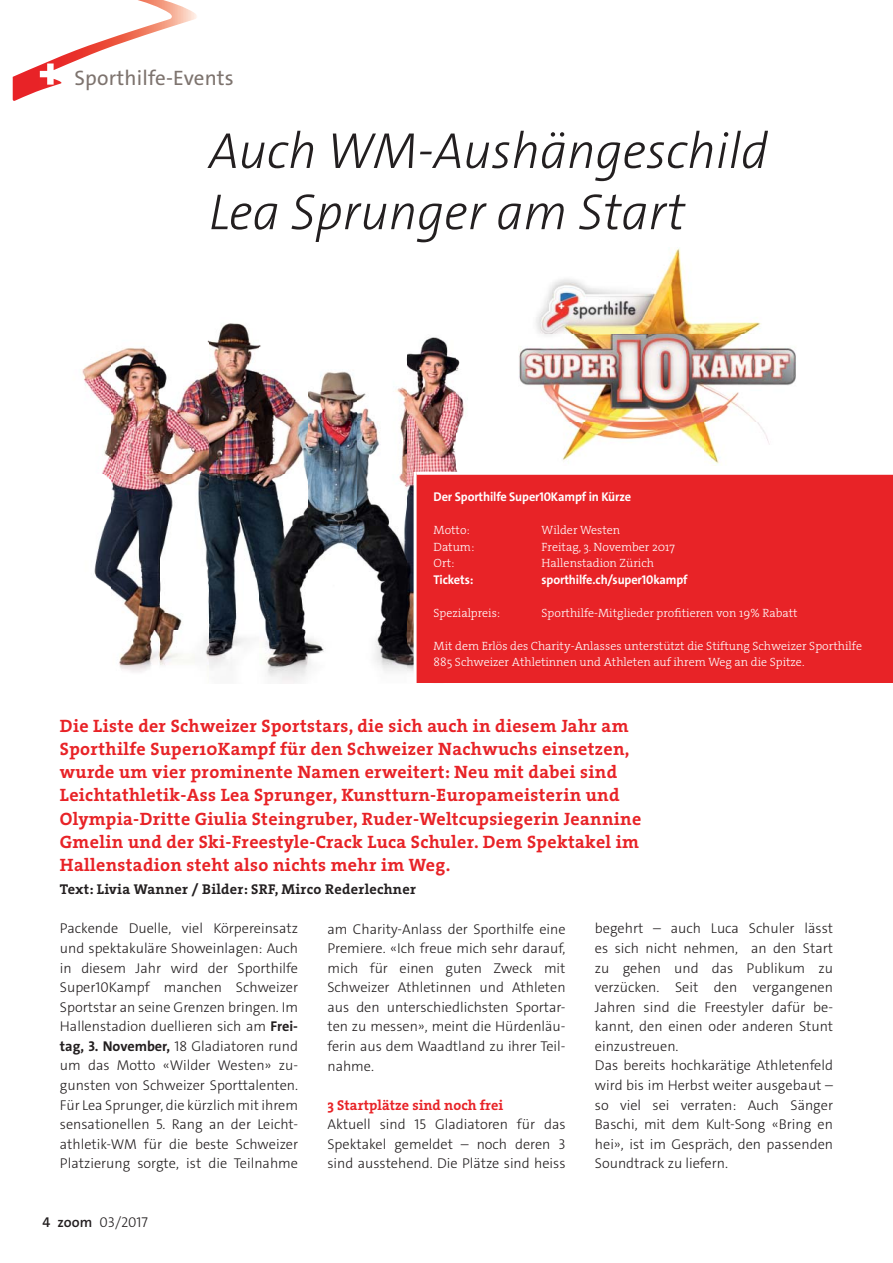
<style>
.page{position:relative;width:893px;height:1263px;background:#fff}
.page>*{position:absolute;margin:0;border:0;box-sizing:border-box;transform-origin:0 0}
.t1{font:italic 300 51px/61.2px "The Sans C4 s";color:#231f20}
.t2{font:21px "The Sans C4 s";letter-spacing:.01em;color:#7d736e}
.t3{font:18px/23.2px "The Serif HP7 Bld";letter-spacing:.02em;color:#e82327}
.t4{font:300 14.25px/19.5px "The Sans C4 s";color:#231f20;text-align:justify}
.t5{font:14.25px "The Serif HP7 Bld";letter-spacing:.02em;color:#231f20}
.t6{font:14.25px "The Serif HP7 Bld";letter-spacing:.005em;color:#e82327}
.t7{font:700 12.75px "The Sans C4 s";letter-spacing:-.01em;color:#fff}
.t8{font:12px/16.5px "The Serif HP3 Lig";color:#fff}
.s1{font-weight:700}
.s2{font-weight:600}
</style>
<div class="page">
<svg style="left:13px;top:0;width:184px;height:101px"></svg>
<img style="left:519px;top:248px;width:277px;height:218px">
<img style="left:82px;top:323px;width:382px;height:203px">
<img style="left:94px;top:526px;width:320px;height:157px">
<div style="left:417px;top:475px;width:476px;height:208px;background:#e82327"></div>
<hr style="left:417px;top:472px;width:476px;height:3px;background:#fff">
<hr style="left:414px;top:472px;width:3px;height:211px;background:#fff">
<h2 class="t2" style="left:74px;top:70px;width:161px">Sporthilfe-Events</h2>
<h1 class="t1" style="left:209px;top:125px;width:561px">Auch WM-Aushängeschild<br>Lea Sprunger am Start</h1>
<p class="t7" style="left:434px;top:492px;width:199px">Der Sporthilfe Super10Kampf in Kürze</p>
<p class="t8" style="left:434px;top:523px;width:38px">Motto:</p>
<p class="t8" style="left:542px;top:523px;width:80px">Wilder Westen</p>
<p class="t8" style="left:434px;top:539px;width:42px">Datum:</p>
<p class="t8" style="left:542px;top:539px;width:135px">Freitag, 3. November 2017</p>
<p class="t8" style="left:434px;top:556px;width:22px">Ort:</p>
<p class="t8" style="left:542px;top:556px;width:114px">Hallenstadion Zürich</p>
<p class="t7" style="left:434px;top:575px;width:41px">Tickets:</p>
<p class="t7" style="left:542px;top:575px;width:147px">sporthilfe.ch/super10kampf</p>
<p class="t8" style="left:434px;top:605px;width:68px">Spezialpreis:</p>
<p class="t8" style="left:541px;top:605px;width:258px">Sporthilfe-Mitglieder profitieren von 19% Rabatt</p>
<p class="t8" style="left:434px;top:638px;width:430px">Mit dem Erlös des Charity-Anlasses unterstützt die Stiftung Schweizer Sporthilfe<br>885 Schweizer Athletinnen und Athleten auf ihrem Weg an die Spitze.</p>
<p class="t3" style="left:60px;top:715px;width:583px">Die Liste der Schweizer Sportstars, die sich auch in diesem Jahr am Sporthilfe Super10Kampf für den Schweizer Nachwuchs einsetzen, wurde um vier prominente Namen erweitert: Neu mit dabei sind Leichtathletik-Ass Lea Sprunger, Kunstturn-Europameisterin und Olympia-Dritte Giulia Steingruber, Ruder-Weltcupsiegerin Jeannine Gmelin und der Ski-Freestyle-Crack Luca Schuler. Dem Spektakel im Hallenstadion steht also nichts mehr im Weg.</p>
<p class="t5" style="left:60px;top:884px;width:358px">Text: Livia Wanner / Bilder: SRF, Mirco Rederlechner</p>
<p class="t4" style="left:595px;top:920px;width:240px;text-align:left">begehrt – auch Luca Schuler lässt es sich nicht nehmen, an den Start zu gehen und das Publikum zu verzücken. Seit den vergangenen<br>Jahren sind die Freestyler dafür be&shy;kannt, den einen oder anderen Stunt einzustreuen.<br>Das bereits hochkarätige Athletenfeld wird bis im Herbst weiter ausgebaut – so viel sei verraten: Auch Sänger<br>Baschi, mit dem Kult-Song «Bring en hei», ist im Gespräch, den passenden<br>Soundtrack zu liefern.</p>
<p class="t4" style="left:60px;top:920px;width:240px">Packende Duelle, viel Körpereinsatz und spektakuläre Showeinlagen: Auch in diesem Jahr wird der Sporthilfe Super10Kampf manchen Schweizer Sportstar an seine Grenzen bringen. Im Hallenstadion duellieren sich am <span class="s1">Frei&shy;tag, 3. November,</span> 18 Gladiatoren rund um das Motto «Wilder Westen» zu&shy;gunsten von Schweizer Sporttalenten.<br>Für Lea Sprunger, die kürzlich mit ihrem sensationellen 5. Rang an der Leicht&shy;athletik-WM für die beste Schweizer Platzierung sorgte, ist die Teilnahme</p>
<p class="t4" style="left:327px;top:920px;width:240px">am Charity-Anlass der Sporthilfe eine Premiere. «Ich freue mich sehr darauf, mich für einen guten Zweck mit Schweizer Athletinnen und Athleten aus den unterschiedlichsten Sportar&shy;ten zu messen», meint die Hürdenläu&shy;ferin aus dem Waadtland zu ihrer Teil&shy;nahme.</p>
<p class="t6" style="left:327px;top:1099px;width:177px">3 Startplätze sind noch frei</p>
<p class="t4" style="left:327px;top:1116px;width:240px">Aktuell sind 15 Gladiatoren für das Spektakel gemeldet – noch deren 3 sind ausstehend. Die Plätze sind heiss</p>
<p class="t4" style="left:42px;top:1214px;width:107px"><span class="s2">4 zoom</span> 03/2017</p>
</div>
